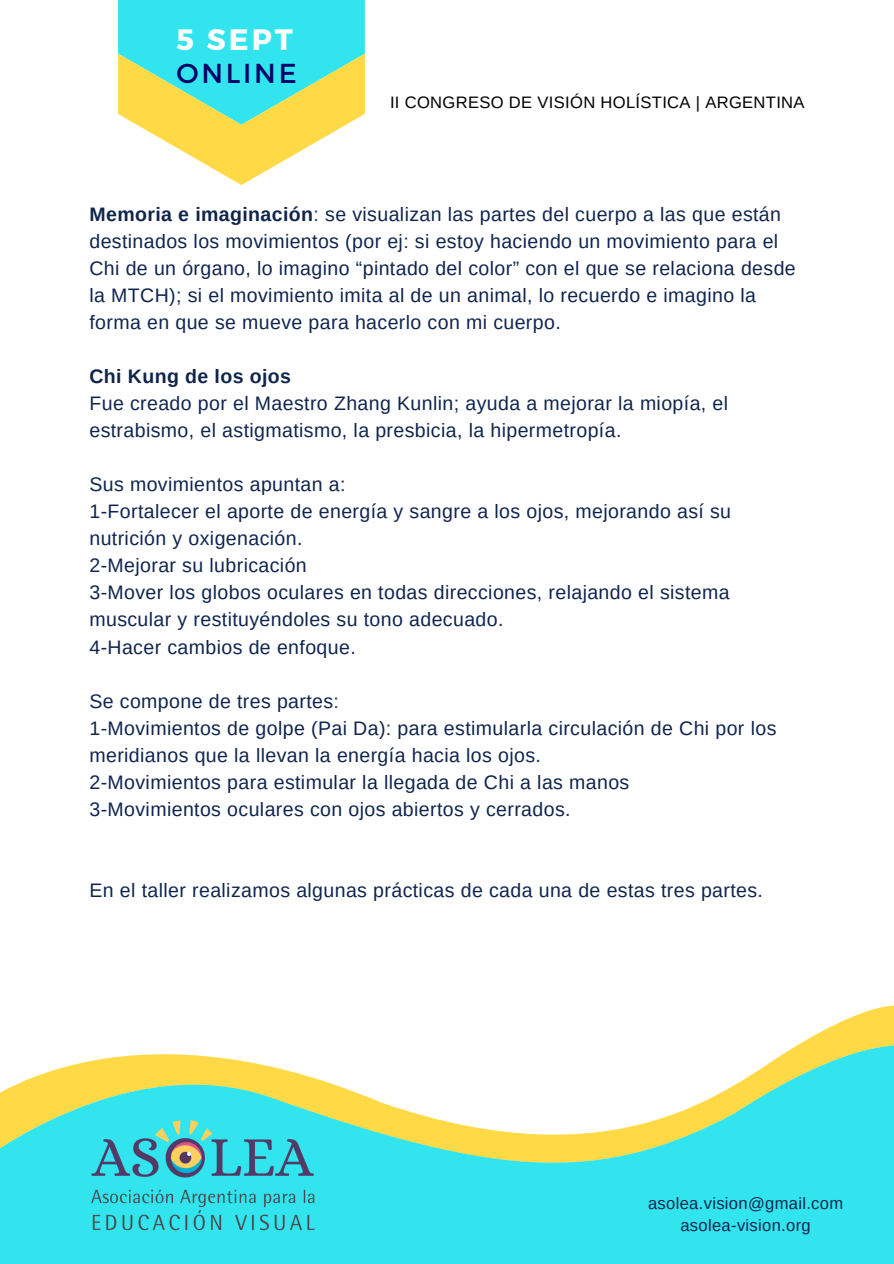
<style>
.page{position:relative;width:894px;height:1264px;background:#fff}
.page>*{position:absolute;margin:0;border:0;box-sizing:border-box;transform-origin:0 0}
.t1{font:700 29.55px "Montserrat";color:#fffffd}
.t2{font:27.3px "Montserrat";letter-spacing:.1em;color:#000169}
.t3{font:19.5px/27px "Arimo";letter-spacing:.02em;color:#10254e}
.t4{font:700 19.5px "Arimo";letter-spacing:.02em;color:#10254e}
.t5{font:16.5px "Arimo";letter-spacing:.02em;color:#10254e}
.t6{font:16.5px "Arimo";letter-spacing:.02em;color:#000}
.s1{font-weight:700}
</style>
<div class="page">
<svg style="left:815px;top:1005px;width:78px;height:30px;fill:#ffda46"></svg>
<svg style="left:0;top:1035px;width:893px;height:228px;fill:#31e4ed"></svg>
<svg style="left:118px;top:0;width:247px;height:185px"></svg>
<img style="left:82px;top:1109px;width:241px;height:131px">
<p class="t1" style="left:176px;top:21px;width:118px">5 SEPT</p>
<p class="t2" style="left:176px;top:55px;width:121px">ONLINE</p>
<p class="t6" style="left:390px;top:93px;width:416px">II CONGRESO DE VISIÓN HOLÍSTICA | ARGENTINA</p>
<p class="t3" style="left:89px;top:201px;width:707px"><span class="s1">Memoria e imaginación</span>: se visualizan las partes del cuerpo a las que están destinados los movimientos (por ej: si estoy haciendo un movimiento para el Chi de un órgano, lo imagino “pintado del color” con el que se relaciona desde la MTCH); si el movimiento imita al de un animal, lo recuerdo e imagino la forma en que se mueve para hacerlo con mi cuerpo.</p>
<p class="t4" style="left:89px;top:365px;width:203px">Chi Kung de los ojos</p>
<p class="t3" style="left:89px;top:390px;width:640px">Fue creado por el Maestro Zhang Kunlin; ayuda a mejorar la miopía, el estrabismo, el astigmatismo, la presbicia, la hipermetropía.</p>
<p class="t3" style="left:89px;top:471px;width:257px">Sus movimientos apuntan a:</p>
<p class="t3" style="left:89px;top:498px;width:643px">1-Fortalecer el aporte de energía y sangre a los ojos, mejorando así su nutrición y oxigenación.</p>
<p class="t3" style="left:89px;top:552px;width:219px">2-Mejorar su lubricación</p>
<p class="t3" style="left:89px;top:579px;width:641px">3-Mover los globos oculares en todas direcciones, relajando el sistema muscular y restituyéndoles su tono adecuado.</p>
<p class="t3" style="left:89px;top:633px;width:268px">4-Hacer cambios de enfoque.</p>
<p class="t3" style="left:89px;top:687px;width:251px">Se compone de tres partes:</p>
<p class="t3" style="left:89px;top:714px;width:688px">1-Movimientos de golpe (Pai Da): para estimularla circulación de Chi por los meridianos que la llevan la energía hacia los ojos.</p>
<p class="t3" style="left:89px;top:768px;width:541px">2-Movimientos para estimular la llegada de Chi a las manos</p>
<p class="t3" style="left:89px;top:795px;width:482px">3-Movimientos oculares con ojos abiertos y cerrados.</p>
<p class="t3" style="left:89px;top:876px;width:675px">En el taller realizamos algunas prácticas de cada una de estas tres partes.</p>
<p class="t5" style="left:647px;top:1193px;width:197px">asolea.vision@gmail.com</p>
<p class="t5" style="left:680px;top:1216px;width:132px">asolea-vision.org</p>
</div>
